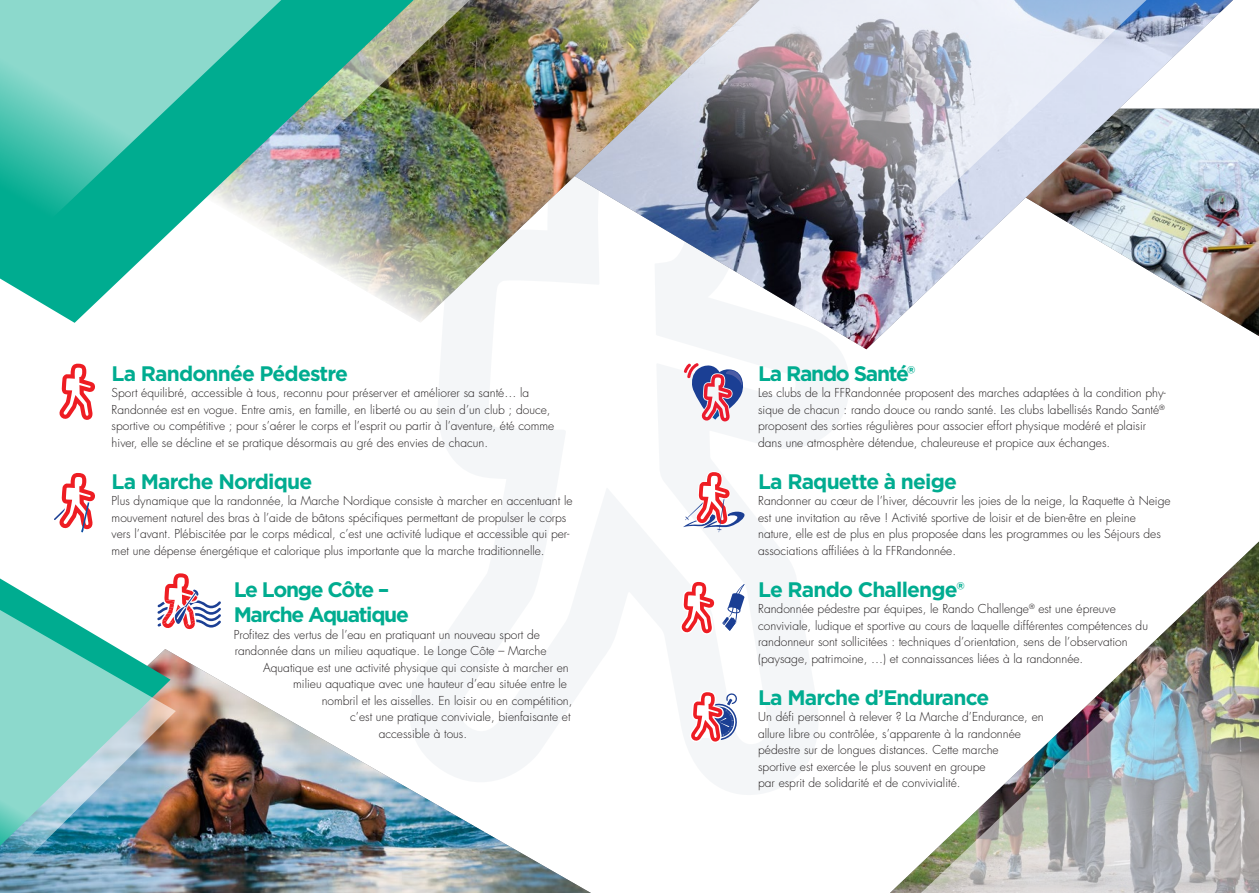
<style>
.page{position:relative;width:1259px;height:893px;background:#fff}
.page>*{position:absolute;margin:0;border:0;box-sizing:border-box;transform-origin:0 0}
.TITRE_A{font:700 21px "Gotham";letter-spacing:-.04em;color:#00ac90}
.TITRE_A-2{font:700 21px "Gotham";letter-spacing:-.06em;color:#00ac90}
.TITRE_A-3{font:700 21px "Gotham";letter-spacing:-.065em;color:#00ac90}
.TEXTE_FER_GAUCHE{font:300 12px/16.5px "Futura";color:#231f20}
.TITRE_A-4{font:300 12px/16.5px "Futura";color:#231f20}
</style>
<div class="page">
<img style="left:1233px;top:266px;width:26px;height:70px">
<svg style="left:436px;top:349px;width:413px;height:446px"></svg>
<img style="left:656px;top:266px;width:577px;height:83px">
<img style="left:414px;top:266px;width:367px;height:57px">
<img style="left:414px;top:0;width:845px;height:266px">
<svg style="left:0;top:221px;width:414px;height:102px"></svg>
<img style="left:0;top:0;width:455px;height:221px">
<img style="left:176px;top:649px;width:415px;height:244px">
<img style="left:0;top:578px;width:176px;height:315px">
<svg style="left:157px;top:573px;width:64px;height:56px"></svg>
<svg style="left:689px;top:691px;width:50px;height:52px"></svg>
<svg style="left:54px;top:473px;width:41px;height:59px"></svg>
<svg style="left:59px;top:363px;width:36px;height:57px"></svg>
<svg style="left:683px;top:362px;width:61px;height:60px"></svg>
<svg style="left:683px;top:471px;width:62px;height:61px"></svg>
<svg style="left:722px;top:584px;width:23px;height:47px"></svg>
<svg style="left:679px;top:581px;width:37px;height:54px"></svg>
<img style="left:1173px;top:541px;width:86px;height:82px">
<img style="left:812px;top:623px;width:447px;height:270px">
<p class="TITRE_A" style="left:112px;top:359px;width:238px">La Randonnée Pédestre</p>
<p class="TEXTE_FER_GAUCHE" style="left:112px;top:385px;width:444px">Sport équilibré, accessible à tous, reconnu pour préserver et améliorer sa santé… la Randonnée est en vogue. Entre amis, en famille, en liberté ou au sein d’un club ; douce, sportive ou compétitive ; pour s’aérer le corps et l’esprit ou partir à l’aventure, été comme hiver, elle se décline et se pratique désormais au gré des envies de chacun.</p>
<p class="TITRE_A" style="left:112px;top:467px;width:202px">La Marche Nordique</p>
<p class="TITRE_A-4" style="left:112px;top:493px;width:462px">Plus dynamique que la randonnée, la Marche Nordique consiste à marcher en accentuant le mouvement naturel des bras à l’aide de bâtons spécifiques permettant de propulser le corps vers l’avant. Plébiscitée par le corps médical, c’est une activité ludique et accessible qui per&shy;met une dépense énergétique et calorique plus importante que la marche traditionnelle.</p>
<p class="TITRE_A-3" style="left:234px;top:575px;width:157px">Le Longe Côte –</p>
<p class="TITRE_A-2" style="left:234px;top:601px;width:177px">Marche Aquatique</p>
<p class="TITRE_A-4" style="left:234px;top:626px;width:308px">Profitez des vertus de l’eau en pratiquant un nouveau sport de</p>
<p class="TITRE_A-4" style="left:235px;top:643px;width:313px">randonnée dans un milieu aquatique. Le Longe Côte – Marche</p>
<p class="TITRE_A-4" style="left:263px;top:659px;width:307px">Aquatique est une activité physique qui consiste à marcher en</p>
<p class="TITRE_A-4" style="left:293px;top:676px;width:275px">milieu aquatique avec une hauteur d’eau située entre le</p>
<p class="TITRE_A-4" style="left:322px;top:692px;width:252px">nombril et les aisselles. En loisir ou en compétition,</p>
<p class="TITRE_A-4" style="left:350px;top:709px;width:222px">c’est une pratique conviviale, bienfaisante et</p>
<p class="TITRE_A-4" style="left:379px;top:725px;width:90px">accessible à tous.</p>
<p class="TITRE_A-2" style="left:758px;top:359px;width:159px">La Rando Santé®</p>
<p class="TITRE_A-4" style="left:758px;top:385px;width:409px">Les clubs de la FFRandonnée proposent des marches adaptées à la condition phy&shy;sique de chacun : rando douce ou rando santé. Les clubs labellisés Rando Santé<sup>® </sup>proposent des sorties régulières pour associer effort physique modéré et plaisir dans une atmosphère détendue, chaleureuse et propice aux échanges.</p>
<p class="TITRE_A" style="left:758px;top:467px;width:200px">La Raquette à neige</p>
<p class="TEXTE_FER_GAUCHE" style="left:758px;top:493px;width:414px">Randonner au cœur de l’hiver, découvrir les joies de la neige, la Raquette à Neige est une invitation au rêve ! Activité sportive de loisir et de bien-être en pleine nature, elle est de plus en plus proposée dans les programmes ou les Séjours des associations affiliées à la FFRandonnée.</p>
<p class="TITRE_A" style="left:758px;top:575px;width:208px">Le Rando Challenge®</p>
<p class="TEXTE_FER_GAUCHE" style="left:758px;top:601px;width:391px">Randonnée pédestre par équipes, le Rando Challenge<sup>®</sup> est une épreuve conviviale, ludique et sportive au cours de laquelle différentes compétences du randonneur sont sollicitées : techniques d’orientation, sens de l’observation (paysage, patrimoine, …) et connaissances liées à la randonnée.</p>
<p class="TITRE_A" style="left:758px;top:683px;width:233px">La Marche d’Endurance</p>
<p class="TEXTE_FER_GAUCHE" style="left:758px;top:709px;width:287px">Un défi personnel à relever ? La Marche d’Endurance, en allure libre ou contrôlée, s’apparente à la randonnée pédestre sur de longues distances. Cette marche<br>sportive est exercée le plus souvent en groupe<br>par esprit de solidarité et de convivialité.</p>
</div>
